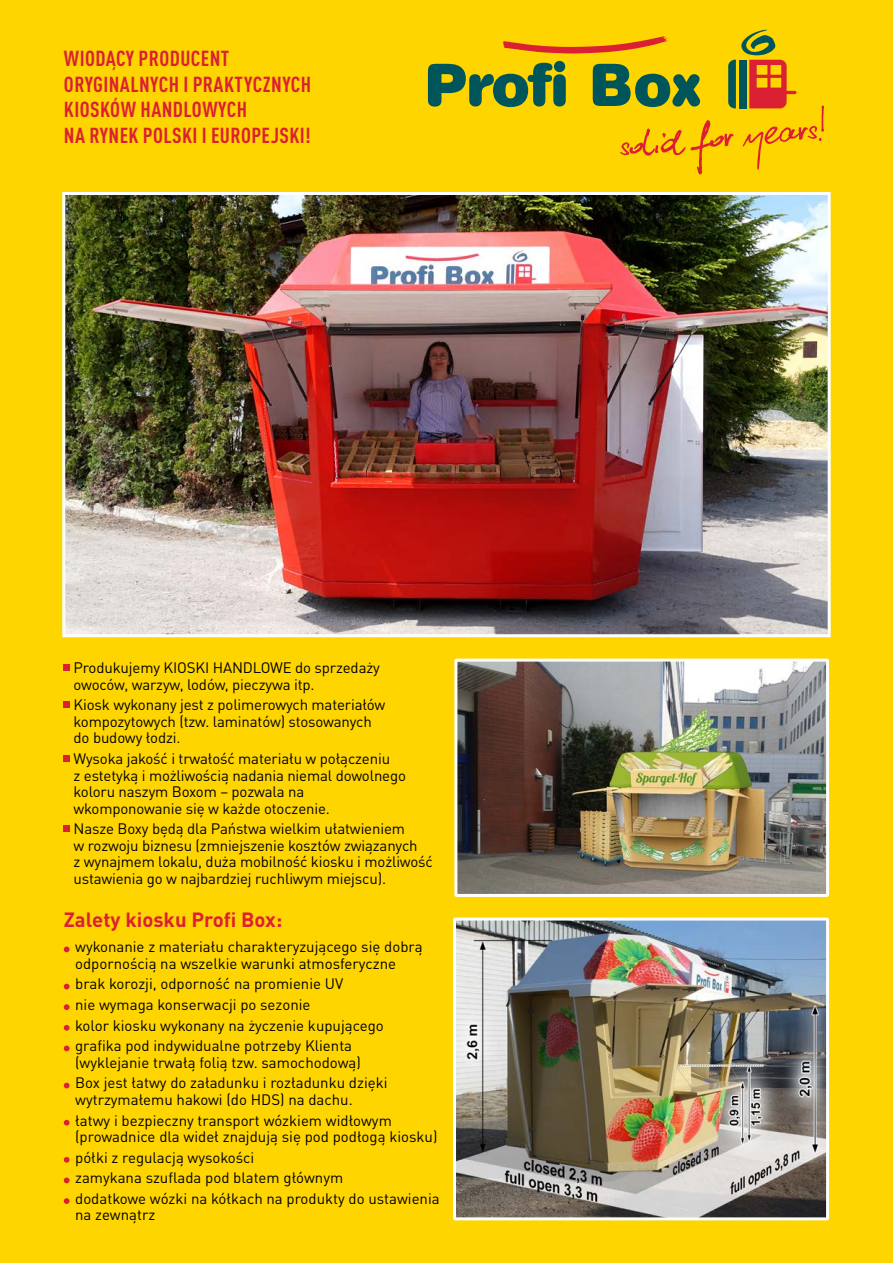
<style>
.page{position:relative;width:893px;height:1263px;background:#ffd500}
.page>*{position:absolute;margin:0;border:0;box-sizing:border-box;transform-origin:0 0}
.t1{font:52.5px "Kuba reczny";color:#db2033}
.t2{font:700 condensed 21.45px/25.5px "DIN Pro";letter-spacing:.02em;color:#db2033}
.t3{font:700 20.4px "DIN Pro";color:#db2033}
.t4{font:15px/16.5px "DIN Pro";letter-spacing:-.01em;color:#000}
</style>
<div class="page">
<svg style="left:64px;top:946px;width:6px;height:6px"></svg>
<svg style="left:64px;top:984px;width:6px;height:5px"></svg>
<svg style="left:64px;top:1004px;width:6px;height:6px"></svg>
<svg style="left:64px;top:1025px;width:6px;height:6px"></svg>
<svg style="left:64px;top:1045px;width:6px;height:6px"></svg>
<svg style="left:64px;top:1083px;width:6px;height:5px"></svg>
<svg style="left:64px;top:1120px;width:6px;height:5px"></svg>
<svg style="left:64px;top:1157px;width:6px;height:6px"></svg>
<svg style="left:64px;top:1177px;width:6px;height:6px"></svg>
<svg style="left:64px;top:1198px;width:6px;height:6px"></svg>
<svg style="left:428px;top:61px;width:138px;height:46px"></svg>
<svg style="left:593px;top:64px;width:107px;height:43px"></svg>
<svg style="left:728px;top:29px;width:68px;height:79px"></svg>
<svg style="left:503px;top:36px;width:164px;height:18px"></svg>
<img style="left:458px;top:663px;width:367px;height:230px">
<div style="left:454px;top:659px;width:375px;height:238px;border:3px solid #fff"></div>
<img style="left:457px;top:921px;width:368px;height:295px">
<div style="left:453px;top:917px;width:376px;height:303px;border:3px solid #fff"></div>
<div style="left:64px;top:664px;width:6px;height:7px;background:#db2033"></div>
<svg style="left:64px;top:702px;width:6px;height:6px"></svg>
<div style="left:64px;top:755px;width:6px;height:7px;background:#db2033"></div>
<svg style="left:64px;top:826px;width:6px;height:6px"></svg>
<img style="left:66px;top:196px;width:761px;height:437px">
<div style="left:62px;top:192px;width:769px;height:445px;border:3px solid #fff"></div>
<h2 class="t2" style="left:64px;top:44px;width:249px">WIODĄCY PRODUCENT<br>ORYGINALNYCH I PRAKTYCZNYCH<br>KIOSKÓW HANDLOWYCH<br>NA RYNEK</h2>
<h2 class="t2" style="left:143px;top:121px;width:169px">POLSKI I EUROPEJSKI!</h2>
<h1 class="t1" style="left:618px;top:123px;width:210px;rotate:-5deg">solid for years!</h1>
<p class="t4" style="left:74px;top:658px;width:308px">Produkujemy KIOSKI HANDLOWE do sprzedaży owoców, warzyw, lodów, pieczywa itp.</p>
<p class="t4" style="left:74px;top:695px;width:313px">Kiosk wykonany jest z polimerowych materiałów kompozytowych (tzw. laminatów) stosowanych do budowy łodzi.</p>
<p class="t4" style="left:74px;top:749px;width:334px">Wysoka jakość i trwałość materiału w połączeniu<br>z estetyką i możliwością nadania niemal dowolnego koloru naszym Boxom – pozwala na wkomponowanie się w każde otoczenie.</p>
<p class="t4" style="left:74px;top:819px;width:361px">Nasze Boxy będą dla Państwa wielkim ułatwieniem<br>w rozwoju biznesu (zmniejszenie kosztów związanych<br>z wynajmem lokalu, duża mobilność kiosku i możliwość ustawienia go w najbardziej ruchliwym miejscu).</p>
<h3 class="t3" style="left:64px;top:903px;width:220px">Zalety kiosku Profi Box:</h3>
<p class="t4" style="left:75px;top:937px;width:349px">wykonanie z materiału charakteryzującego się dobrą odpornością na wszelkie warunki atmosferyczne</p>
<p class="t4" style="left:75px;top:972px;width:310px;line-height:20.5px">brak korozji, odporność na promienie UV<br>nie wymaga konserwacji po sezonie<br>kolor kiosku wykonany na życzenie kupującego grafika pod indywidualne potrzeby Klienta</p>
<p class="t4" style="left:75px;top:1051px;width:314px;line-height:20.5px">(wyklejanie trwałą folią tzw. samochodową)<br>Box jest łatwy do załadunku i rozładunku dzięki</p>
<p class="t4" style="left:75px;top:1088px;width:318px;line-height:20.5px">wytrzymałemu hakowi (do HDS) na dachu.<br>łatwy i bezpieczny transport wózkiem widłowym</p>
<p class="t4" style="left:75px;top:1125px;width:366px;line-height:20.5px">(prowadnice dla wideł znajdują się pod podłogą kiosku) półki z regulacją wysokości<br>zamykana szuflada pod blatem głównym<br>dodatkowe wózki na kółkach na produkty do ustawienia</p>
<p class="t4" style="left:75px;top:1205px;width:82px">na zewnątrz</p>
</div>
